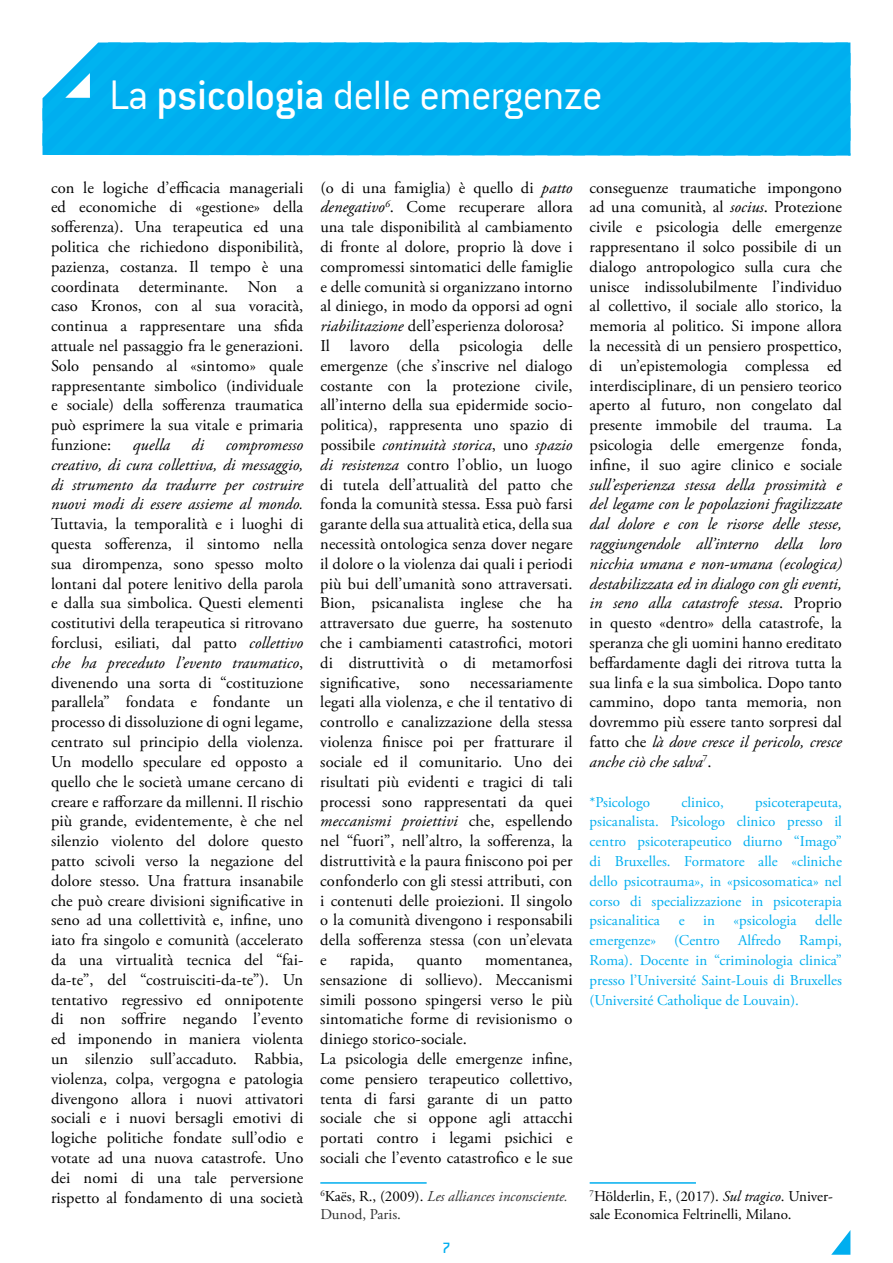
<style>
.page{position:relative;width:893px;height:1263px;background:#fff}
.page>*{position:absolute;margin:0;border:0;box-sizing:border-box;transform-origin:0 0}
.t1{font:300 45px "Conduit ITC";letter-spacing:-.02em;color:#fff}
.t2{font:16.5px/19.8px "Adobe Garamond Pro";letter-spacing:.005em;color:#000;text-align:justify}
.t3{font:italic 16.5px/19.8px "Adobe Garamond Pro";color:#000;text-align:justify}
.t4{font:500 16.5px "Conduit ITC";color:#00aeef}
.t5{font:15px/19.8px "Adobe Garamond Pro";color:#00aeef;text-align:justify}
.t6{font:15px/18px "Adobe Garamond Pro";color:#000}
.t7{font:italic 15px/18px "Adobe Garamond Pro";color:#323232}
.s1{font-weight:500}
.s2{font-style:italic}
.s3{font-style:normal;color:#000}
.s4{font-style:normal}
</style>
<div class="page">
<div style="left:43px;top:43px;width:807px;height:113px;background:#00b1ef"></div>
<svg style="left:65px;top:73px;width:25px;height:25px"></svg>
<svg style="left:831px;top:1230px;width:19px;height:25px"></svg>
<hr style="left:320px;top:1182px;width:107px;height:2px;background:#00aeef">
<hr style="left:590px;top:1182px;width:106px;height:2px;background:#00aeef">
<h1 class="t1" style="left:109px;top:70px;width:495px">La <span class="s1">psicologia</span> delle emergenze</h1>
<p class="t2" style="left:51px;top:178px;width:254px">con le logiche d’efficacia manageriali ed economiche di «gestione» della sofferenza). Una terapeutica ed una politica che richiedono disponibilità, pazienza, costanza. Il tempo è una coordinata determinante. Non a caso Kronos, con al sua voracità, continua a rappresentare una sfida attuale nel passaggio fra le generazioni.<br>Solo pensando al «sintomo» quale rappresentante simbolico (individuale e sociale) della sofferenza traumatica può esprimere la sua vitale e primaria funzione:</p>
<p class="t3" style="left:133px;top:435px;width:39px">quella</p>
<p class="t3" style="left:192px;top:435px;width:14px">di</p>
<p class="t3" style="left:51px;top:435px;width:254px;text-indent:175px">compromesso creativo, di cura collettiva, di messaggio, di strumento da tradurre per costruire nuovi modi di essere assieme al mondo.</p>
<p class="t2" style="left:51px;top:515px;width:254px">Tuttavia, la temporalità e i luoghi di questa sofferenza, il sintomo nella sua dirompenza, sono spesso molto lontani dal potere lenitivo della parola e dalla sua simbolica. Questi elementi costitutivi della terapeutica si ritrovano forclusi, esiliati, dal patto <span class="s2">collettivo che ha preceduto l’evento traumatico</span>, divenendo una sorta di “costituzione parallela” fondata e fondante un processo di dissoluzione di ogni legame, centrato sul principio della violenza.<br>Un modello speculare ed opposto a quello che le società umane cercano di creare e rafforzare da millenni. Il rischio più grande, evidentemente, è che nel silenzio violento del dolore questo patto scivoli verso la negazione del dolore stesso. Una frattura insanabile che può creare divisioni significative in seno ad una collettività e, infine, uno iato fra singolo e comunità (accelerato da una virtualità tecnica del “fai&shy;da-te”, del “costruisciti-da-te”). Un tentativo regressivo ed onnipotente di non soffrire negando l’evento ed imponendo in maniera violenta un silenzio sull’accaduto. Rabbia, violenza, colpa, vergogna e patologia divengono allora i nuovi attivatori sociali e i nuovi bersagli emotivi di logiche politiche fondate sull’odio e votate ad una nuova catastrofe. Uno dei nomi di una tale perversione rispetto al fondamento di una società</p>
<p class="t2" style="left:320px;top:178px;width:254px;text-align:left">(o di una famiglia) è quello di <span class="s2">patto denegativo</span><sup>6</sup>. Come recuperare allora una tale disponibilità al cambiamento di fronte al dolore, proprio là dove i compromessi sintomatici delle famiglie e delle comunità si organizzano intorno al diniego, in modo da opporsi ad ogni <span class="s2">riabilitazione</span> dell’esperienza dolorosa?<br>Il lavoro della psicologia delle emergenze (che s’inscrive nel dialogo costante con la protezione civile, all’interno della sua epidermide socio&shy;politica), rappresenta uno spazio di possibile <span class="s2">continuità storica</span>, uno <span class="s2">spazio di resistenza</span> contro l’oblio, un luogo di tutela dell’attualità del patto che fonda la comunità stessa. Essa può farsi garante della sua attualità etica, della sua necessità ontologica senza dover negare il dolore o la violenza dai quali i periodi più bui dell’umanità sono attraversati.<br>Bion, psicanalista inglese che ha attraversato due guerre, ha sostenuto che i cambiamenti catastrofici, motori di distruttività o di metamorfosi significative, sono necessariamente legati alla violenza, e che il tentativo di controllo e canalizzazione della stessa violenza finisce poi per fratturare il sociale ed il comunitario. Uno dei risultati più evidenti e tragici di tali processi sono rappresentati da quei <span class="s2">meccanismi proiettivi</span> che, espellendo nel “fuori”, nell’altro, la sofferenza, la distruttività e la paura finiscono poi per confonderlo con gli stessi attributi, con i contenuti delle proiezioni. Il singolo o la comunità divengono i responsabili della sofferenza stessa (con un’elevata e</p>
<p class="t2" style="left:350px;top:950px;width:46px">rapida,</p>
<p class="t2" style="left:417px;top:950px;width:47px">quanto</p>
<p class="t2" style="left:320px;top:950px;width:254px;text-align:left;text-indent:165px">momentanea, sensazione di sollievo). Meccanismi simili possono spingersi verso le più sintomatiche forme di revisionismo o diniego storico-sociale.<br>La psicologia delle emergenze infine, come pensiero terapeutico collettivo, tenta di farsi garante di un patto sociale che si oppone agli attacchi portati contro i legami psichici e sociali che l’evento catastrofico e le sue</p>
<p class="t7" style="left:320px;top:1187px;width:249px"><sup>6</sup><span class="s3">Kaës, R., (2009).</span> Les alliances inconsciente.<br><span class="s4">Dunod, Paris.</span></p>
<p class="t4" style="left:442px;top:1238px;width:10px">7</p>
<p class="t2" style="left:590px;top:178px;width:254px">conseguenze traumatiche impongono ad una comunità, al <span class="s2">socius</span>. Protezione civile e psicologia delle emergenze rappresentano il solco possibile di un dialogo antropologico sulla cura che unisce indissolubilmente l’individuo al collettivo, il sociale allo storico, la memoria al politico. Si impone allora la necessità di un pensiero prospettico, di un’epistemologia complessa ed interdisciplinare, di un pensiero teorico aperto al futuro, non congelato dal presente immobile del trauma. La psicologia delle emergenze fonda, infine, il suo agire clinico e sociale</p>
<p class="t3" style="left:590px;top:475px;width:254px">sull’esperienza stessa della prossimità e del legame con le popolazioni fragilizzate dal dolore e con le risorse delle stesse, raggiungendole all’interno della loro nicchia umana e non-umana (ecologica) destabilizzata ed in dialogo con gli eventi, in seno alla catastrofe stessa<span class="s4">. Proprio in questo «dentro» della catastrofe, la speranza che gli uomini hanno ereditato beffardamente dagli dei ritrova tutta la sua linfa e la sua simbolica. Dopo tanto cammino, dopo tanta memoria, non dovremmo più essere tanto sorpresi dal fatto che</span> là dove cresce il pericolo, cresce anche ciò che salva<sup>7</sup><span class="s4">.</span></p>
<p class="t5" style="left:590px;top:792px;width:62px">*Psicologo</p>
<p class="t5" style="left:681px;top:792px;width:44px">clinico,</p>
<p class="t5" style="left:590px;top:792px;width:254px;text-indent:165px">psicoterapeuta, psicanalista. Psicologo clinico presso il centro psicoterapeutico diurno “Imago” di Bruxelles. Formatore alle «cliniche dello psicotrauma», in «psicosomatica» nel corso di specializzazione in psicoterapia psicanalitica e in «psicologia delle emergenze» (Centro Alfredo Rampi, Roma). Docente in “criminologia clinica” presso l’Université Saint-Louis di Bruxelles (Université Catholique de Louvain).</p>
<p class="t6" style="left:590px;top:1188px;width:245px"><sup>7</sup>Hölderlin, F., (2017). <span class="s2">Sul tragico</span>. Univer&shy;sale Economica Feltrinelli, Milano.</p>
</div>
